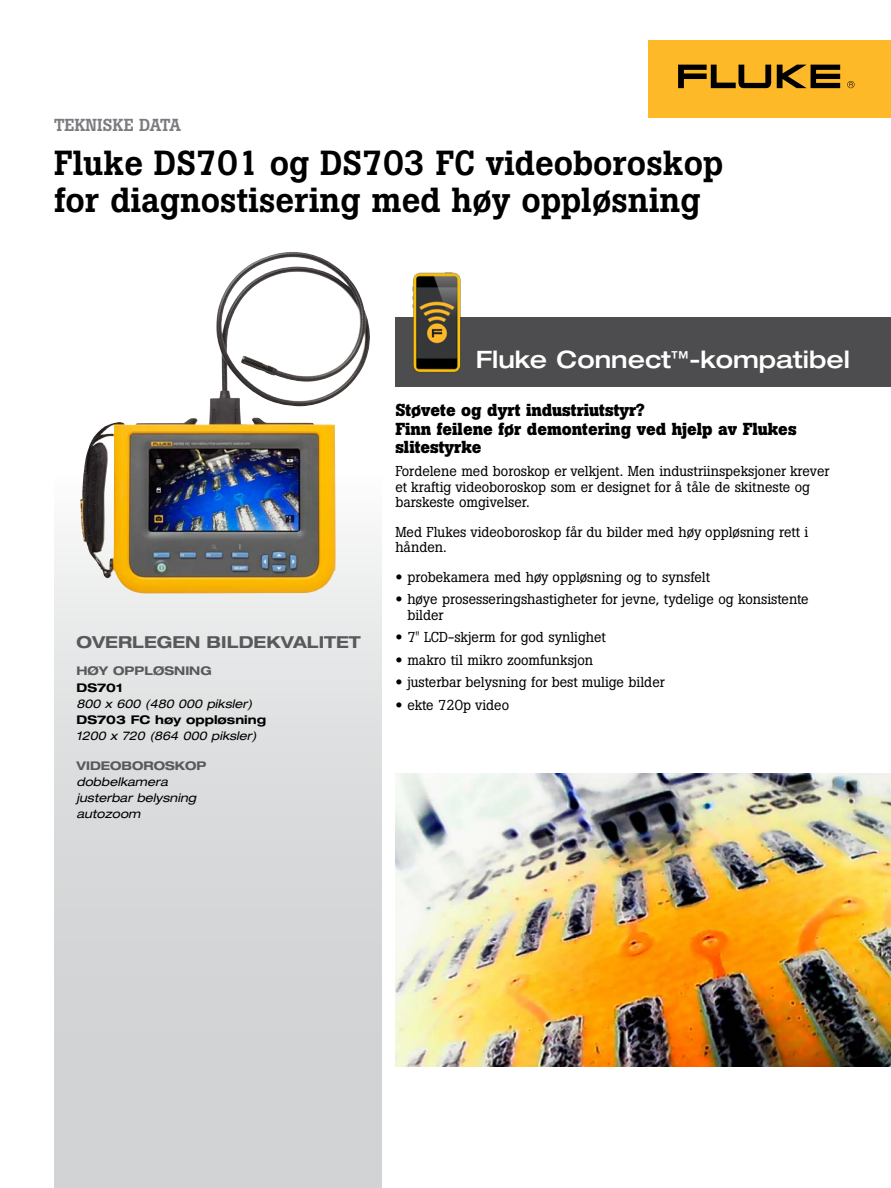
<style>
.page{position:relative;width:891px;height:1188px;background:#fff}
.page>*{position:absolute;margin:0;border:0;box-sizing:border-box;transform-origin:0 0}
.t1{font:500 34.5px/37.5px "Boton Pro";color:#000}
.t2{font:500 expanded 24px "Helvetica Neue LT Pro";color:#fff}
.t3{font:700 17.25px/18.8px "Boton Pro";color:#000}
.t4{font:500 17.25px "Boton Pro";color:#7b7c7f}
.t5{font:700 expanded 16.5px "Helvetica Neue LT Pro";color:#58595b}
.t6{font:14.25px/15.8px "Boton Pro";color:#000}
.t7{font:italic expanded 12px/16.2px "Helvetica Neue LT Pro";color:#000}
.t8{font:700 expanded 12px "Helvetica Neue LT Pro";color:#58595b}
.t9{font:700 expanded 12px "Helvetica Neue LT Pro";color:#000}
.s1{font-family:"Helvetica Neue LT Pro";font-weight:700;font-stretch:expanded}
</style>
<div class="page">
<div style="left:54px;top:475px;width:328px;height:713px;background:linear-gradient(to bottom,#f3f3f3,#c8cacc)"></div>
<div style="left:648px;top:40px;width:243px;height:78px;background:#fdb927"></div>
<svg style="left:777px;top:65px;width:63px;height:23px"></svg>
<svg style="left:678px;top:65px;width:93px;height:23px"></svg>
<svg style="left:847px;top:81px;width:8px;height:7px"></svg>
<div style="left:395px;top:317px;width:496px;height:70px;background:#4d4d4f"></div>
<img style="left:412px;top:272px;width:49px;height:101px">
<img style="left:80px;top:252px;width:291px;height:342px">
<img style="left:395px;top:773px;width:496px;height:294px">
<p class="t4" style="left:54px;top:114px;width:128px">TEKNISKE DATA</p>
<h1 class="t1" style="left:54px;top:144px;width:671px">Fluke DS701 og DS703 FC videoboroskop for diagnostisering med høy oppløsning</h1>
<p class="t5" style="left:76px;top:632px;width:286px">OVERLEGEN BILDEKVALITET</p>
<p class="t8" style="left:76px;top:663px;width:137px">HØY OPPLØSNING</p>
<p class="t9" style="left:76px;top:679px;width:48px">DS701</p>
<p class="t7" style="left:76px;top:695px;width:177px">800 x 600 (480 000 piksler)</p>
<p class="t9" style="left:76px;top:712px;width:191px">DS703 FC høy oppløsning</p>
<p class="t7" style="left:76px;top:727px;width:182px">1200 x 720 (864 000 piksler)</p>
<p class="t8" style="left:76px;top:758px;width:132px">VIDEOBOROSKOP</p>
<p class="t7" style="left:76px;top:773px;width:121px">dobbelkamera justerbar belysning autozoom</p>
<h2 class="t2" style="left:476px;top:344px;width:376px">Fluke Connect<sup>™</sup>-kompatibel</h2>
<p class="t3" style="left:395px;top:400px;width:403px">Støvete og dyrt industriutstyr?<br>Finn feilene før demontering ved hjelp av Flukes slitestyrke</p>
<p class="t6" style="left:395px;top:463px;width:436px">Fordelene med boroskop er velkjent. Men industriinspeksjoner krever et kraftig videoboroskop som er designet for å tåle de skitneste og barskeste omgivelser.</p>
<p class="t6" style="left:395px;top:524px;width:414px">Med Flukes videoboroskop får du bilder med høy oppløsning rett i hånden.</p>
<p class="t6" style="left:395px;top:569px;width:316px"><span class="s1">•</span> probekamera med høy oppløsning og to synsfelt</p>
<p class="t6" style="left:407px;top:591px;width:403px;text-indent:-12px"><span class="s1">•</span> høye prosesseringshastigheter for jevne, tydelige og konsistente bilder</p>
<p class="t6" style="left:395px;top:630px;width:212px"><span class="s1">•</span> 7" LCD-skjerm for god synlighet</p>
<p class="t6" style="left:395px;top:652px;width:199px"><span class="s1">•</span> makro til mikro zoomfunksjon</p>
<p class="t6" style="left:395px;top:675px;width:271px"><span class="s1">•</span> justerbar belysning for best mulige bilder</p>
<p class="t6" style="left:395px;top:697px;width:115px"><span class="s1">•</span> ekte 720p video</p>
</div>
